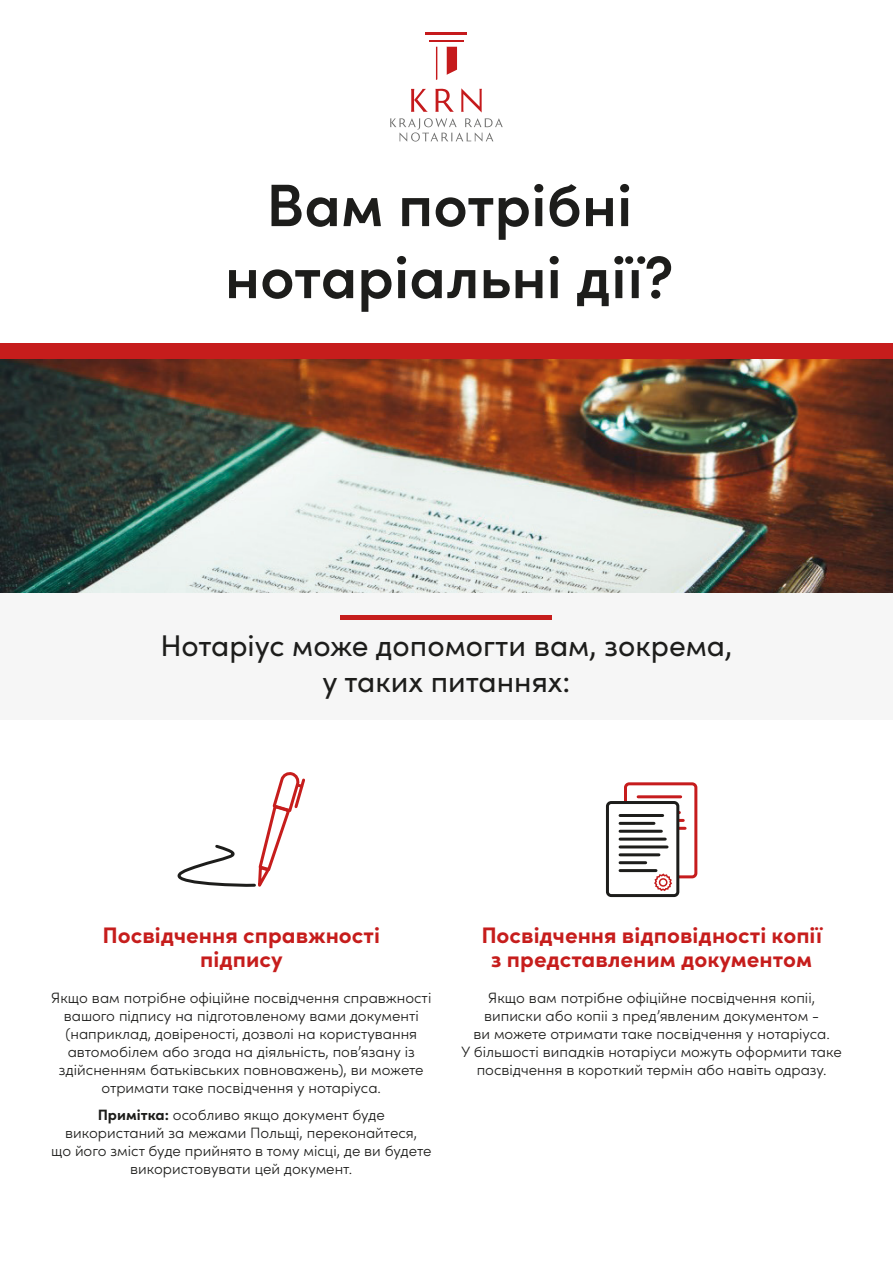
<style>
.page{position:relative;width:893px;height:1263px;background:#fff}
.page>*{position:absolute;margin:0;border:0;box-sizing:border-box;transform-origin:0 0}
.t1{font:600 60px/72px "Sofia Pro";color:#1d1d1b;text-align:center}
.t2{font:30px/36px "Sofia Pro";color:#1d1d1b;text-align:center}
.Naglowki{font:700 22.5px/24px "Sofia Pro";color:#c61d1c;text-align:center}
.Body{font:300 15px/18px "Sofia Pro";color:#1d1d1b;text-align:center}
.s1{font-weight:700}
</style>
<div class="page">
<div style="left:0;top:593px;width:893px;height:127px;background:#f6f6f6"></div>
<img style="left:0;top:359px;width:893px;height:234px">
<div style="left:0;top:343px;width:893px;height:16px;background:#c61d1c"></div>
<svg style="left:177px;top:772px;width:128px;height:115px"></svg>
<svg style="left:390px;top:88px;width:113px;height:54px"></svg>
<hr style="left:429px;top:40px;width:35px;height:1px;background:#c51a1c">
<hr style="left:426px;top:32px;width:41px;height:2px;background:#c51a1c">
<svg style="left:436px;top:47px;width:21px;height:33px"></svg>
<div style="left:606px;top:801px;width:73px;height:96px;border:3px solid #1d1d1b;border-radius:4px"></div>
<hr style="left:620px;top:814px;width:43px;height:3px;background:#1d1d1b">
<hr style="left:620px;top:822px;width:34px;height:3px;background:#1d1d1b">
<hr style="left:620px;top:830px;width:41px;height:3px;background:#1d1d1b">
<hr style="left:620px;top:838px;width:45px;height:3px;background:#1d1d1b">
<hr style="left:620px;top:845px;width:47px;height:3px;background:#1d1d1b">
<hr style="left:620px;top:853px;width:39px;height:3px;background:#1d1d1b">
<hr style="left:620px;top:861px;width:26px;height:3px;background:#1d1d1b">
<hr style="left:620px;top:869px;width:36px;height:3px;background:#1d1d1b">
<svg style="left:622px;top:782px;width:76px;height:110px"></svg>
<div style="left:659px;top:878px;width:8px;height:9px;border:2px solid #c61c1d;border-radius:50%"></div>
<hr style="left:340px;top:616px;width:212px;height:4px;background:#c61d1c">
<p class="t1" style="left:225px;top:165px;width:450px">Вам потрібні нотаріальнi дії?</p>
<p class="t2" style="left:160px;top:625px;width:573px">Нотаріус може допомогти вам, зокрема, у таких питаннях:</p>
<p class="Naglowki" style="left:103px;top:921px;width:279px">Посвідчення справжності підпису</p>
<p class="Naglowki" style="left:481px;top:921px;width:342px">Посвідчення відповідності копії з представленим документoм</p>
<p class="Body" style="left:51px;top:988px;width:382px">Якщо вам потрібне офіційне посвідчення справжності вашого підпису на підготовленому вами документі (наприклад, довіреності, дозволі на користування автомобілем або згода на діяльність, пов’язану із здійсненням батьківських повноважень), ви можете отримати таке посвідчення у нотаріусa.</p>
<p class="Body" style="left:51px;top:1105px;width:382px"><span class="s1">Примітка:</span> особливо якщо документ буде використаний за межами Польщі, переконайтеся,<br>що його зміст буде прийнято в тому місці, де ви будете використовувати цей документ.</p>
<p class="Body" style="left:461px;top:988px;width:382px">Якщо вам потрібнe офіційнe посвідчення копіi, виписки або копіi з пред’явленим документом -<br>ви можете отримати таке посвідчення у нотаріуса.<br>У більшості випадків нотаріуси можуть оформити таке посвідчення в короткий термін або навіть одразу.</p>
</div>
